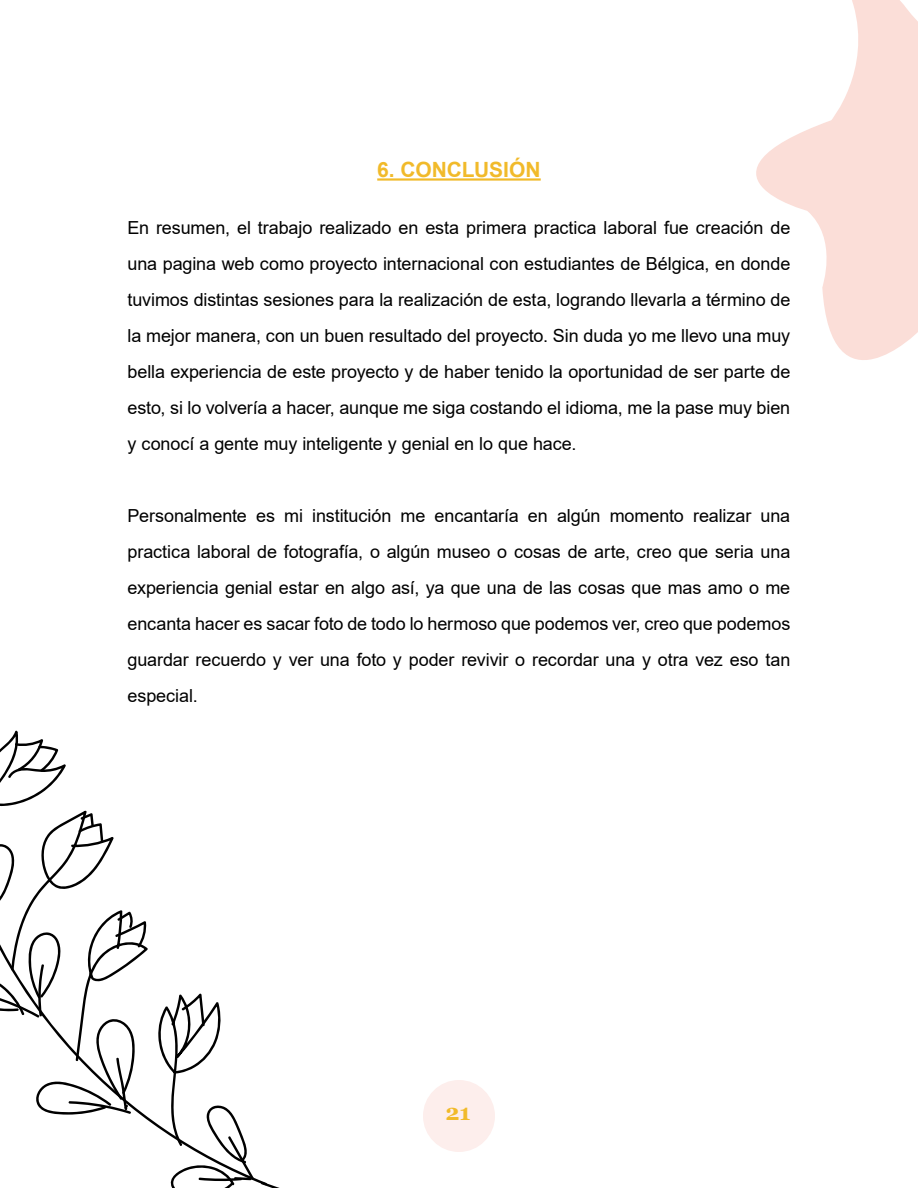
<style>
.page{position:relative;width:918px;height:1188px;background:#fff}
.page>*{position:absolute;margin:0;border:0;box-sizing:border-box;transform-origin:0 0}
.t1{font:700 22.5px "Georgia";color:#f1ba2a}
.titulos{font:700 21px "Arial";letter-spacing:-.005em;color:#f1ba2a}
.parrafos_de_12{font:18px/36px "Arial";letter-spacing:-.005em;color:#000;text-align:justify}
</style>
<div class="page">
<svg style="left:756px;top:0;width:162px;height:360px;fill:#fbded8"></svg>
<svg style="left:158px;top:993px;width:96px;height:195px"></svg>
<svg style="left:0;top:730px;width:148px;height:385px"></svg>
<svg style="left:260px;top:1182px;width:20px;height:6px"></svg>
<hr style="left:377px;top:178px;width:164px;height:3px;background:#f1ba2a">
<div style="left:423px;top:1080px;width:72px;height:72px;background:#fdeeec;border-radius:50%"></div>
<p class="titulos" style="left:377px;top:155px;width:165px">6. CONCLUSIÓN</p>
<p class="parrafos_de_12" style="left:128px;top:210px;width:664px">En resumen, el trabajo realizado en esta primera practica laboral fue creación de una pagina web como proyecto internacional con estudiantes de Bélgica, en donde tuvimos distintas sesiones para la realización de esta, logrando llevarla a término de la mejor manera, con un buen resultado del proyecto. Sin duda yo me llevo una muy bella experiencia de este proyecto y de haber tenido la oportunidad de ser parte de esto, si lo volvería a hacer, aunque me siga costando el idioma, me la pase muy bien y conocí a gente muy inteligente y genial en lo que hace.</p>
<p class="parrafos_de_12" style="left:128px;top:498px;width:664px">Personalmente es mi institución me encantaría en algún momento realizar una practica laboral de fotografía, o algún museo o cosas de arte, creo que seria una experiencia genial estar en algo así, ya que una de las cosas que mas amo o me encanta hacer es sacar foto de todo lo hermoso que podemos ver, creo que podemos guardar recuerdo y ver una foto y poder revivir o recordar una y otra vez eso tan especial.</p>
<p class="t1" style="left:446px;top:1097px;width:27px">21</p>
</div>
